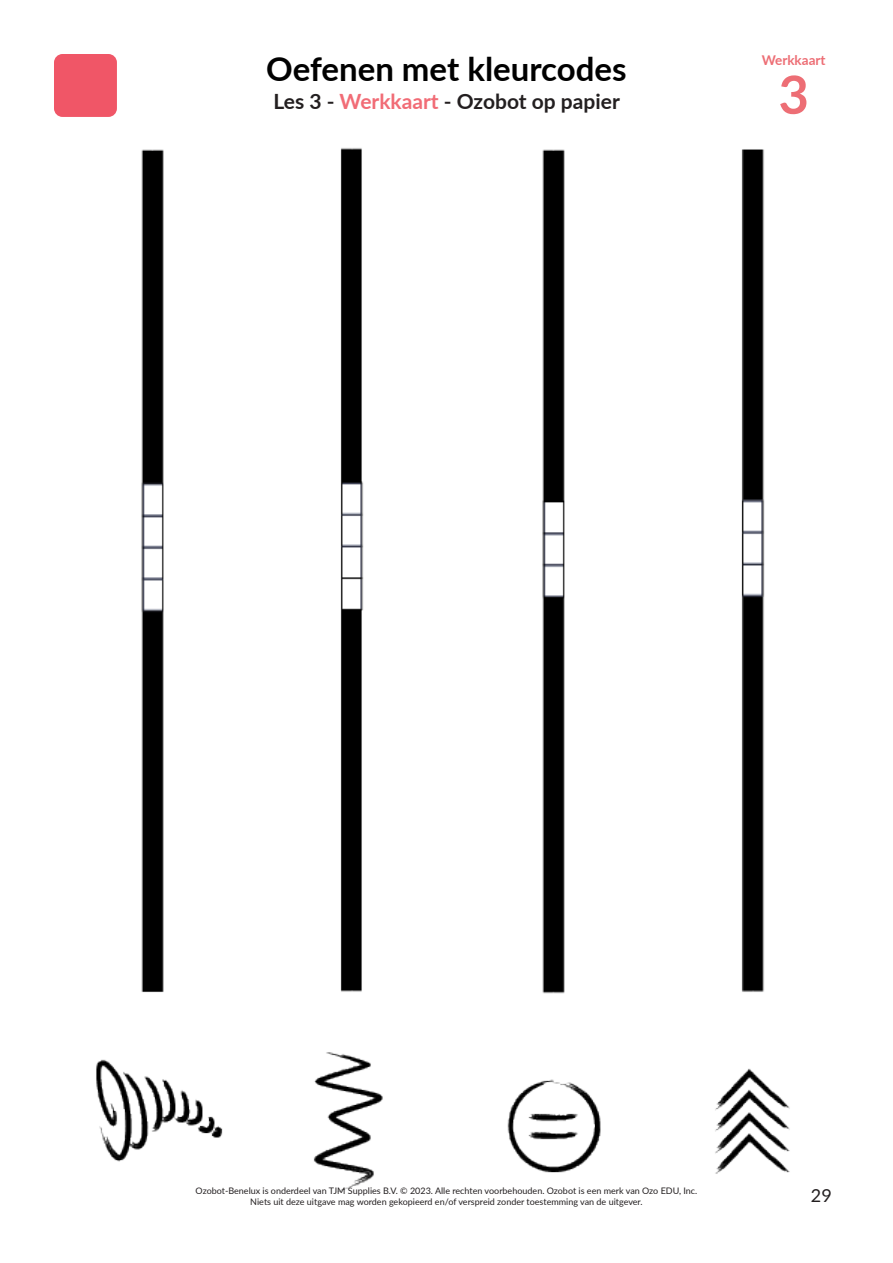
<style>
.page{position:relative;width:893px;height:1263px;background:#fff}
.page>*{position:absolute;margin:0;border:0;box-sizing:border-box;transform-origin:0 0}
.t1{font:700 52.5px "Lato";color:#ed6e75}
.t2{font:700 33px "Lato";color:#000}
.t3{font:700 21px "Lato";color:#231f20}
.t4{font:18px "Lato";color:#231f20}
.t5{font:700 13.5px "Lato";color:#ed6e75}
.t6{font:9px "Lato";color:#231f20}
.s1{color:#f16c76}
</style>
<div class="page">
<img style="left:54px;top:54px;width:736px;height:1139px">
<div style="left:54px;top:54px;width:63px;height:63px;background:#f05667;border-radius:9px"></div>
<p class="t2" style="left:266px;top:44px;width:362px">Oefenen met kleurcodes</p>
<p class="t3" style="left:274px;top:86px;width:348px">Les 3 - <span class="s1">Werkkaart</span> - Ozobot op papier</p>
<p class="t5" style="left:762px;top:50px;width:65px">Werkkaart</p>
<p class="t1" style="left:778px;top:56px;width:32px">3</p>
<p class="t6" style="left:196px;top:1185px;width:503px">Ozobot-Benelux is onderdeel van TJM Supplies B.V. © 2023. Alle rechten voorbehouden. Ozobot is een merk van Ozo EDU, Inc.</p>
<p class="t6" style="left:250px;top:1195px;width:394px">Niets uit deze uitgave mag worden gekopieerd en/of verspreid zonder toestemming van de uitgever.</p>
<p class="t4" style="left:811px;top:1182px;width:22px">29</p>
</div>
